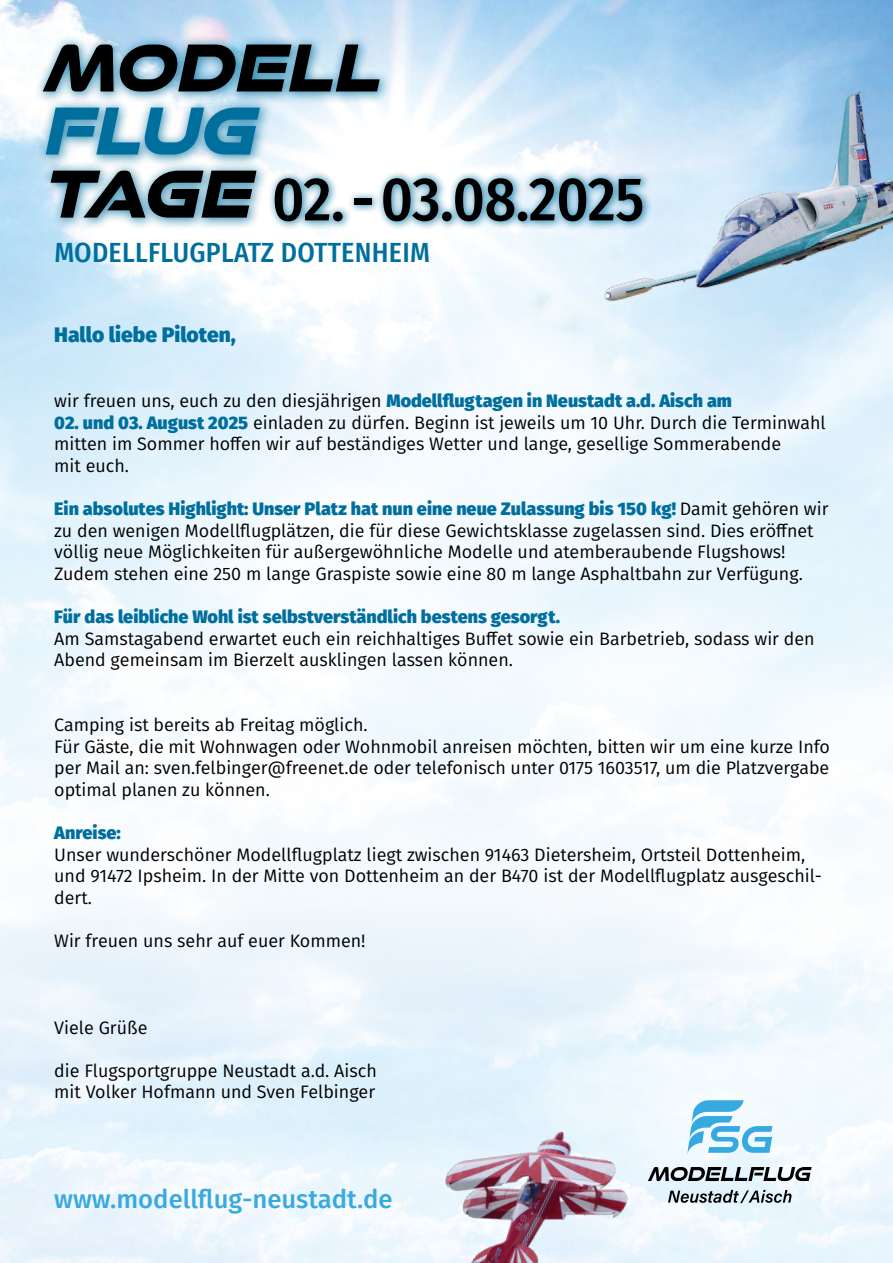
<style>
.page{position:relative;width:893px;height:1263px;background:#fff}
.page>*{position:absolute;margin:0;border:0;box-sizing:border-box;transform-origin:0 0}
.t1{font:italic 700 72.15px "Good Timing Rg";color:#000}
.t2{font:italic 700 72.15px "Good Timing Rg";color:#006f9d}
.t3{font:500 61.5px "Fira Sans Condensed";letter-spacing:-.015em;color:#000}
.t4{font:500 27.75px "Fira Sans Condensed";letter-spacing:.01em;color:#006f9d}
.t5{font:500 25.65px "Fira Sans";color:#39a9e0}
.t6{font:800 21px "Fira Sans";color:#006f9d}
.t7{font:18px/21.6px "Fira Sans";color:#000}
.t8{font:800 18px "Fira Sans";color:#006f9d}
.s1{font-family:"Good Timing Rg";font-weight:700;font-style:italic;font-size:72.15px}
.s2{font-weight:400;color:#000}
.s3{font-weight:800;color:#006f9d}
</style>
<div class="page">
<img style="left:0;top:0;width:893px;height:1263px">
<img style="left:353px;top:1076px;width:313px;height:187px">
<div style="left:33px;top:34px;width:359px;height:197px;background:#006f9d;opacity:.75"></div>
<div style="left:267px;top:170px;width:386px;height:61px;background:#006f9d;opacity:.75"></div>
<svg style="left:668px;top:1190px;width:124px;height:13px;background:#939ca2"></svg>
<svg style="left:687px;top:1100px;width:85px;height:55px"></svg>
<svg style="left:648px;top:1167px;width:164px;height:14px;background:#787e81"></svg>
<img style="left:509px;top:62px;width:384px;height:302px">
<h1 class="t1" style="left:45px;top:7px;width:338px">MODELL</h1>
<h1 class="t2" style="left:45px;top:70px;width:214px">FLUG</h1>
<h2 class="t3" style="left:45px;top:150px;width:601px"><span class="s1">TAGE</span> 02.-03.08.2025</h2>
<h3 class="t4" style="left:54px;top:230px;width:377px">MODELLFLUGPLATZ DOTTENHEIM</h3>
<p class="t6" style="left:54px;top:320px;width:183px">Hallo liebe Piloten,</p>
<p class="t8" style="left:54px;top:388px;width:679px"><span class="s2">wir freuen uns, euch zu den diesjährigen</span> Modellflugtagen in Neustadt a.d. Aisch am</p>
<p class="t7" style="left:54px;top:411px;width:773px"><span class="s3">02. und 03. August 2025</span> einladen zu dürfen. Beginn ist jeweils um 10 Uhr. Durch die Terminwahl mitten im Sommer hoffen wir auf beständiges Wetter und lange, gesellige Sommerabende<br>mit euch.</p>
<p class="t7" style="left:54px;top:498px;width:776px"><span class="s3">Ein absolutes Highlight: Unser Platz hat nun eine neue Zulassung bis 150 kg!</span> Damit gehören wir zu den wenigen Modellflugplätzen, die für diese Gewichtsklasse zugelassen sind. Dies eröffnet völlig neue Möglichkeiten für außergewöhnliche Modelle und atemberaubende Flugshows!<br>Zudem stehen eine 250 m lange Graspiste sowie eine 80 m lange Asphaltbahn zur Verfügung.</p>
<p class="t8" style="left:54px;top:604px;width:507px">Für das leibliche Wohl ist selbstverständlich bestens gesorgt.</p>
<p class="t7" style="left:54px;top:627px;width:762px">Am Samstagabend erwartet euch ein reichhaltiges Buffet sowie ein Barbetrieb, sodass wir den<br>Abend gemeinsam im Bierzelt ausklingen lassen können.</p>
<p class="t7" style="left:54px;top:714px;width:777px">Camping ist bereits ab Freitag möglich.<br>Für Gäste, die mit Wohnwagen oder Wohnmobil anreisen möchten, bitten wir um eine kurze Info per Mail an: sven.felbinger@freenet.de oder telefonisch unter 0175 1603517, um die Platzvergabe optimal planen zu können.</p>
<p class="t8" style="left:54px;top:820px;width:68px">Anreise:</p>
<p class="t7" style="left:54px;top:843px;width:769px">Unser wunderschöner Modellflugplatz liegt zwischen 91463 Dietersheim, Ortsteil Dottenheim, und 91472 Ipsheim. In der Mitte von Dottenheim an der B470 ist der Modellflugplatz ausgeschil&shy;dert.</p>
<p class="t7" style="left:54px;top:930px;width:313px">Wir freuen uns sehr auf euer Kommen!</p>
<p class="t7" style="left:54px;top:1016px;width:95px">Viele Grüße</p>
<p class="t7" style="left:54px;top:1059px;width:324px">die Flugsportgruppe Neustadt a.d. Aisch mit Volker Hofmann und Sven Felbinger</p>
<h3 class="t5" style="left:54px;top:1179px;width:340px">www.modellflug-neustadt.de</h3>
</div>
